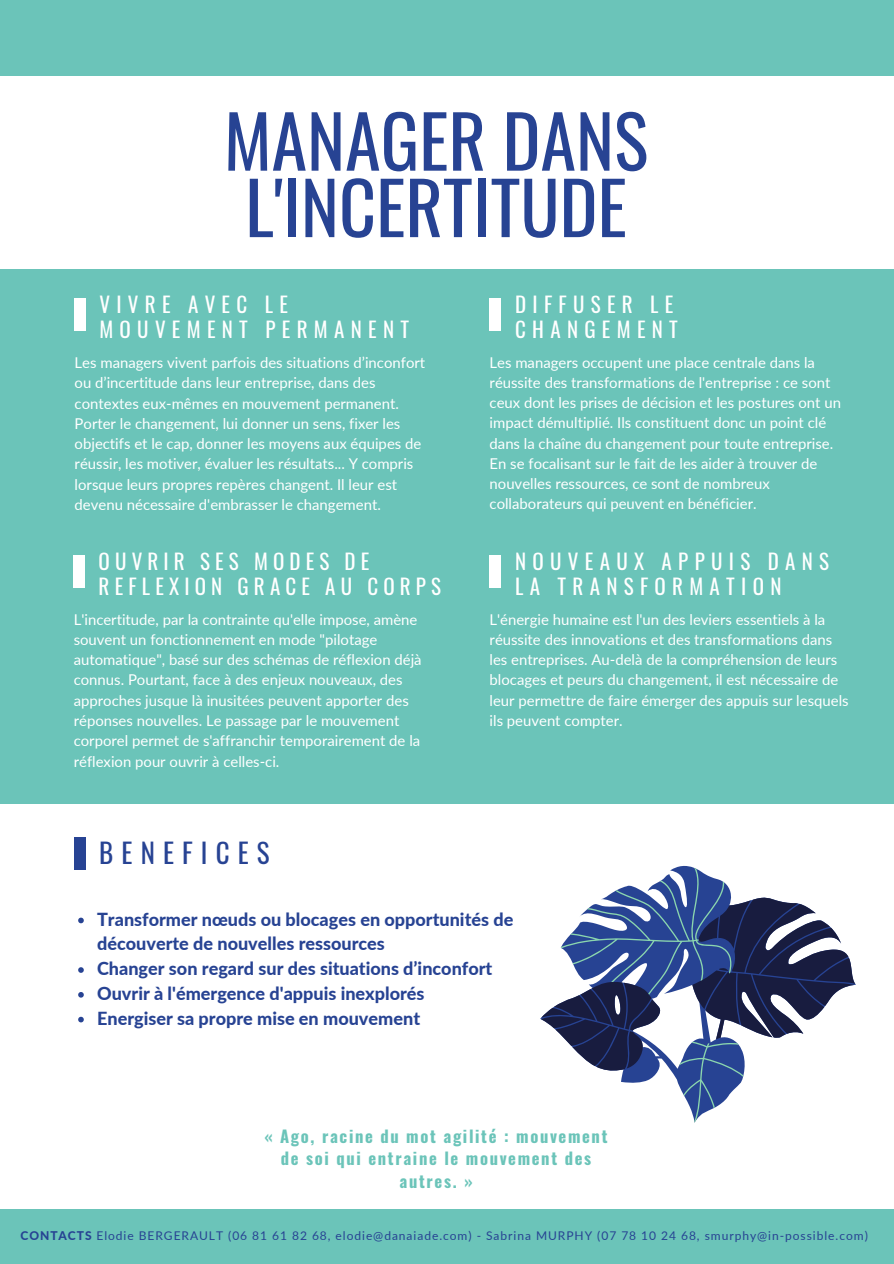
<style>
.page{position:relative;width:894px;height:1264px;background:#fff}
.page>*{position:absolute;margin:0;border:0;box-sizing:border-box;transform-origin:0 0}
.t1{font:72px/66.4px "Oswald";color:#274393}
.t2{font:27px "Oswald";letter-spacing:.3em;color:#274393}
.t3{font:21px/24.8px "Oswald";letter-spacing:.3em;color:#fff}
.t4{font:21px/24.8px "Oswald";letter-spacing:.245em;color:#fff}
.t5{font:800 18px/24.8px "Lato";color:#274393}
.t6{font:700 16.5px/22.5px "Oswald";letter-spacing:.1em;color:#6bc4b9;text-align:center}
.t7{font:14.85px/20.2px "Lato";color:#fff}
.t8{font:12px "Lato";letter-spacing:.08em;color:#274393}
.s1{font-weight:800}
</style>
<div class="page">
<div style="left:0;top:0;width:893px;height:1263px;background:#6bc4b9"></div>
<div style="left:0;top:77px;width:893px;height:191px;background:#fff"></div>
<div style="left:0;top:804px;width:893px;height:404px;background:#fff"></div>
<div style="left:489px;top:555px;width:11px;height:32px;background:#fff"></div>
<div style="left:74px;top:298px;width:12px;height:33px;background:#fff"></div>
<div style="left:74px;top:837px;width:12px;height:33px;background:#274393"></div>
<div style="left:74px;top:555px;width:11px;height:32px;background:#fff"></div>
<div style="left:489px;top:298px;width:11px;height:32px;background:#fff"></div>
<svg style="left:540px;top:897px;width:315px;height:174px"></svg>
<svg style="left:560px;top:867px;width:183px;height:255px"></svg>
<svg style="left:78px;top:917px;width:6px;height:6px"></svg>
<svg style="left:78px;top:967px;width:6px;height:5px"></svg>
<svg style="left:78px;top:992px;width:6px;height:5px"></svg>
<svg style="left:78px;top:1016px;width:6px;height:6px"></svg>
<h1 class="t1" style="left:224px;top:105px;width:425px">MANAGER DANS<br>L'INCERTITUDE</h1>
<h3 class="t3" style="left:99px;top:291px;width:311px">VIVRE AVEC LE<br>MOUVEMENT PERMANENT</h3>
<p class="t7" style="left:75px;top:352px;width:352px">Les managers vivent parfois des situations d’inconfort ou d’incertitude dans leur entreprise, dans des contextes eux-mêmes en mouvement permanent.<br>Porter le changement, lui donner un sens, fixer les objectifs et le cap, donner les moyens aux équipes de réussir, les motiver, évaluer les résultats... Y compris lorsque leurs propres repères changent. Il leur est devenu nécessaire d'embrasser le changement.</p>
<h3 class="t4" style="left:99px;top:548px;width:344px">OUVRIR SES MODES DE<br>REFLEXION GRACE AU CORPS</h3>
<p class="t7" style="left:74px;top:608px;width:349px">L'incertitude, par la contrainte qu'elle impose, amène souvent un fonctionnement en mode "pilotage automatique", basé sur des schémas de réflexion déjà connus. Pourtant, face à des enjeux nouveaux, des approches jusque là inusitées peuvent apporter des réponses nouvelles. Le passage par le mouvement corporel permet de s'affranchir temporairement de la réflexion pour ouvrir à celles-ci.</p>
<h2 class="t2" style="left:99px;top:832px;width:172px">BENEFICES</h2>
<h3 class="t3" style="left:515px;top:291px;width:164px">DIFFUSER LE<br>CHANGEMENT</h3>
<p class="t7" style="left:489px;top:351px;width:353px">Les managers occupent une place centrale dans la réussite des transformations de l'entreprise : ce sont ceux dont les prises de décision et les postures ont un impact démultiplié. Ils constituent donc un point clé dans la chaîne du changement pour toute entreprise.<br>En se focalisant sur le fait de les aider à trouver de nouvelles ressources, ce sont de nombreux collaborateurs qui peuvent en bénéficier.</p>
<h3 class="t3" style="left:515px;top:548px;width:315px">NOUVEAUX APPUIS DANS<br>LA TRANSFORMATION</h3>
<p class="t7" style="left:489px;top:608px;width:360px">L'énergie humaine est l'un des leviers essentiels à la réussite des innovations et des transformations dans les entreprises. Au-delà de la compréhension de leurs blocages et peurs du changement, il est nécessaire de leur permettre de faire émerger des appuis sur lesquels ils peuvent compter.</p>
<p class="t5" style="left:97px;top:906px;width:417px">Transformer nœuds ou blocages en opportunités de découverte de nouvelles ressources<br>Changer son regard sur des situations d’inconfort Ouvrir à l'émergence d'appuis inexplorés<br>Energiser sa propre mise en mouvement</p>
<p class="t6" style="left:264px;top:1123px;width:344px">« Ago, racine du mot agilité : mouvement de soi qui entraine le mouvement des autres. »</p>
<p class="t8" style="left:20px;top:1227px;width:848px"><span class="s1">CONTACTS</span> Elodie BERGERAULT (06 81 61 82 68, elodie@danaiade.com) - Sabrina MURPHY (07 78 10 24 68, smurphy@in-possible.com)</p>
</div>
